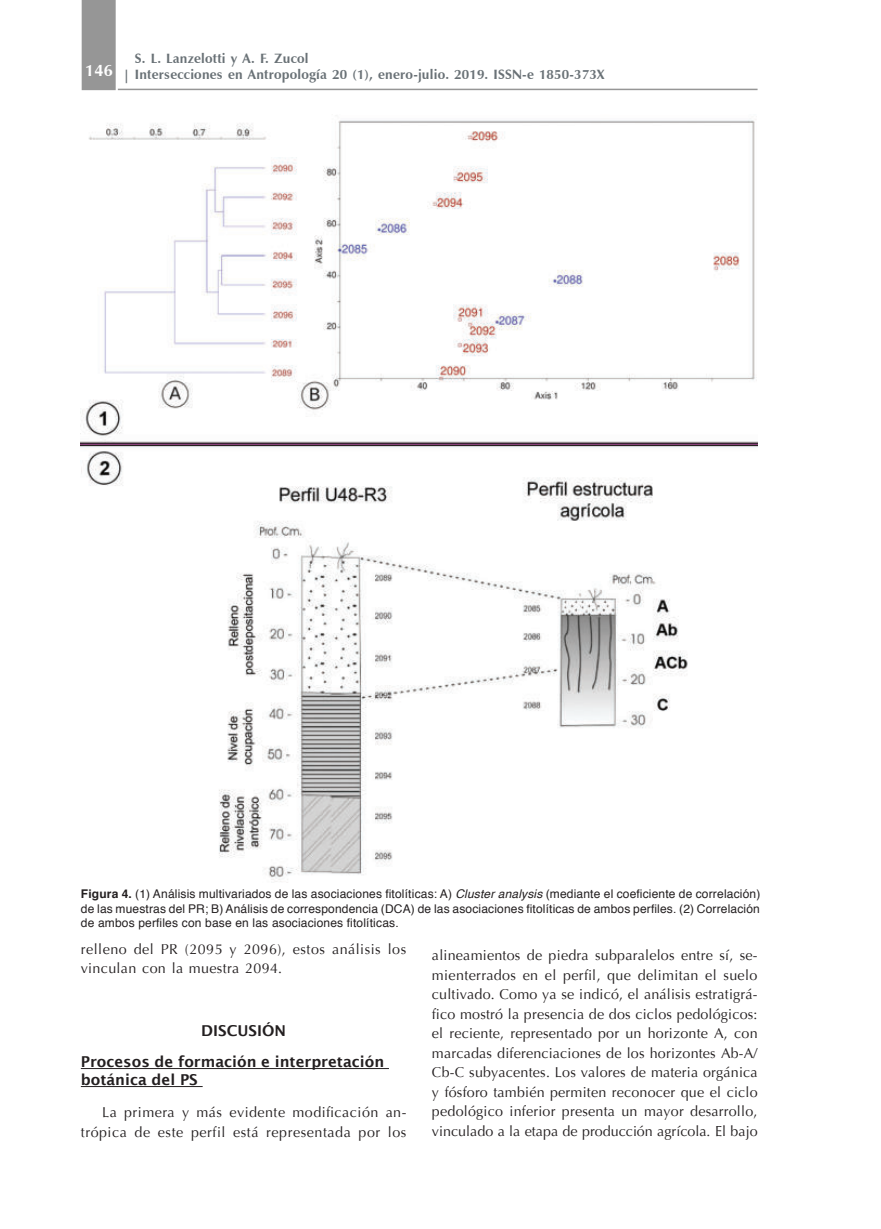
<style>
.page{position:relative;width:881px;height:1229px;background:#fff}
.page>*{position:absolute;margin:0;border:0;box-sizing:border-box;transform-origin:0 0}
.t1{font:700 16.5px "Zapf Humanist 601 BT";color:#fff}
.t2{font:600 15px/30.8px "Lucida Sans";color:#231f20}
.t3{font:14.25px/19.5px "Optima";letter-spacing:.035em;color:#231f20}
.t4{font:700 13.5px/16.5px "Zapf Humanist 601 BT";letter-spacing:.015em;color:#697176}
.t5{font:12px/14.4px "Helvetica";letter-spacing:.015em;color:#231f20;text-align:justify}
.s1{font-weight:700}
.s2{font-style:italic}
</style>
<div class="page">
<hr style="left:118px;top:89px;width:639px;height:1px;background:#969696">
<div style="left:82px;top:0;width:34px;height:90px;background:#969696"></div>
<hr style="left:81px;top:1068px;width:308px;height:1px;background:#231f20">
<hr style="left:81px;top:1086px;width:121px;height:1px;background:#231f20">
<img style="left:81px;top:120px;width:676px;height:763px">
<p class="t1" style="left:85px;top:63px;width:46px">146 <sub>|</sub></p>
<p class="t4" style="left:135px;top:51px;width:471px">S. L. Lanzelotti y A. F. Zucol<br>Intersecciones en Antropología 20 (1), enero-julio. 2019. ISSN-e 1850-373X</p>
<p class="t5" style="left:81px;top:887px;width:680px"><span class="s1">Figura 4.</span> (1) Análisis multivariados de las asociaciones fitolíticas: A) <span class="s2">Cluster analysis</span> (mediante el coeficiente de correlación) de las muestras del PR; B) Análisis de correspondencia (DCA) de las asociaciones fitolíticas de ambos perfiles. (2) Correlación de ambos perfiles con base en las asociaciones fitolíticas.</p>
<p class="t3" style="left:81px;top:939px;width:327px">relleno del PR (2095 y 2096), estos análisis los vinculan con la muestra 2094.</p>
<p class="t2" style="left:81px;top:1016px;width:305px;text-indent:120px">DISCUSIÓN<br>Procesos de formación e interpretación</p>
<p class="t2" style="left:81px;top:1065px;width:118px">botánica del PS</p>
<p class="t3" style="left:81px;top:1103px;width:327px;text-align:right">La primera y más evidente modificación an&shy;trópica de este perfil está representada por los</p>
<p class="t3" style="left:432px;top:947px;width:327px;text-align:justify">alineamientos de piedra subparalelos entre sí, se&shy;mienterrados en el perfil, que delimitan el suelo cultivado. Como ya se indicó, el análisis estratigrá&shy;fico mostró la presencia de dos ciclos pedológicos: el reciente, representado por un horizonte A, con marcadas diferenciaciones de los horizontes Ab-A/ Cb-C subyacentes. Los valores de materia orgánica y fósforo también permiten reconocer que el ciclo pedológico inferior presenta un mayor desarrollo, vinculado a la etapa de producción agrícola. El bajo</p>
</div>
